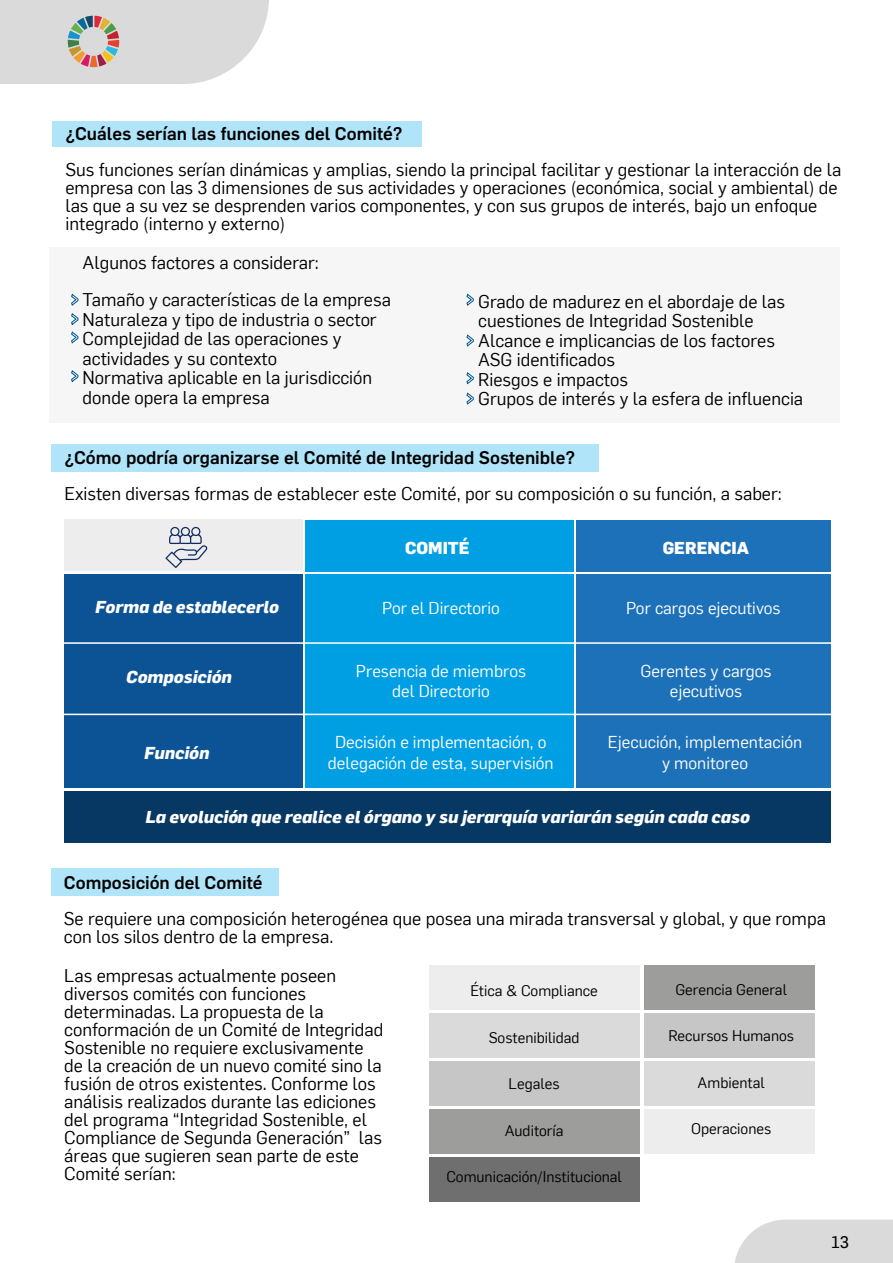
<style>
.page{position:relative;width:893px;height:1263px;background:#fff}
.page>*{position:absolute;margin:0;border:0;box-sizing:border-box;transform-origin:0 0}
.t1{font:18px/18px "Flama";color:#000}
.t2{font:500 18px "Flama";color:#000}
.t3{font:16.8px/20.1px "Flama";color:#fff;text-align:center}
.t4{font:italic 800 16.8px "Flama";color:#fff}
.t5{font:800 16.8px "Flama";color:#fff}
.t6{font:16.5px "Flama Basic";color:#000}
.t7{font:15px "Flama";color:#000}
</style>
<div class="page">
<div style="left:50px;top:247px;width:790px;height:176px;background:#f6f6f6"></div>
<div style="left:429px;top:965px;width:211px;height:45px;background:#ededed"></div>
<div style="left:429px;top:1013px;width:211px;height:45px;background:#dadada"></div>
<div style="left:429px;top:1061px;width:211px;height:45px;background:#c6c6c6"></div>
<div style="left:429px;top:1109px;width:211px;height:45px;background:#9d9d9c"></div>
<div style="left:429px;top:1157px;width:211px;height:45px;background:#706f6f"></div>
<div style="left:644px;top:965px;width:170px;height:45px;background:#9d9d9c"></div>
<div style="left:644px;top:1013px;width:170px;height:45px;background:#c6c6c6"></div>
<div style="left:644px;top:1061px;width:170px;height:45px;background:#dadada"></div>
<div style="left:644px;top:1109px;width:170px;height:45px;background:#ededed"></div>
<div style="left:51px;top:444px;width:547px;height:28px;background:#afe4f9"></div>
<div style="left:51px;top:868px;width:228px;height:28px;background:#afe4f9"></div>
<div style="left:52px;top:121px;width:370px;height:26px;background:#afe4f9"></div>
<svg style="left:734px;top:1219px;width:159px;height:44px;background:#ddd"></svg>
<svg style="left:0;top:0;width:269px;height:84px;background:#d9d7d6"></svg>
<div style="left:65px;top:574px;width:238px;height:214px;background:#0b5394"></div>
<div style="left:65px;top:519px;width:238px;height:52px;background:#ededed"></div>
<div style="left:305px;top:574px;width:269px;height:214px;background:#009fe3"></div>
<div style="left:576px;top:574px;width:254px;height:214px;background:#1d71b8"></div>
<div style="left:65px;top:791px;width:765px;height:52px;background:#073763"></div>
<div style="left:305px;top:519px;width:269px;height:52px;background:#009fe3"></div>
<div style="left:576px;top:519px;width:254px;height:52px;background:#1d71b8"></div>
<hr style="left:58px;top:642px;width:779px;height:2px;background:#fff">
<hr style="left:58px;top:714px;width:779px;height:1px;background:#fff">
<svg style="left:165px;top:527px;width:43px;height:41px"></svg>
<svg style="left:71px;top:294px;width:7px;height:12px"></svg>
<svg style="left:466px;top:294px;width:8px;height:12px"></svg>
<svg style="left:466px;top:372px;width:8px;height:12px"></svg>
<svg style="left:466px;top:393px;width:8px;height:11px"></svg>
<svg style="left:466px;top:334px;width:8px;height:12px"></svg>
<svg style="left:71px;top:313px;width:7px;height:12px"></svg>
<svg style="left:71px;top:331px;width:7px;height:12px"></svg>
<svg style="left:71px;top:370px;width:7px;height:12px"></svg>
<p class="t2" style="left:65px;top:121px;width:339px">¿Cuáles serían las funciones del Comité?</p>
<p class="t1" style="left:65px;top:160px;width:777px">Sus funciones serían dinámicas y amplias, siendo la principal facilitar y gestionar la interacción de la empresa con las 3 dimensiones de sus actividades y operaciones (económica, social y ambiental) de las que a su vez se desprenden varios componentes, y con sus grupos de interés, bajo un enfoque integrado (interno y externo)</p>
<p class="t1" style="left:83px;top:242px;width:310px;line-height:37.5px">Algunos factores a considerar:<br>Tamaño y características de la empresa</p>
<p class="t1" style="left:83px;top:308px;width:296px;line-height:19.5px">Naturaleza y tipo de industria o sector<br>Complejidad de las operaciones y actividades y su contexto<br>Normativa aplicable en la jurisdicción donde opera la empresa</p>
<p class="t1" style="left:478px;top:290px;width:326px;line-height:19.5px">Grado de madurez en el abordaje de las cuestiones de Integridad Sostenible<br>Alcance e implicancias de los factores<br>ASG identificados<br>Riesgos e impactos<br>Grupos de interés y la esfera de influencia</p>
<p class="t2" style="left:64px;top:444px;width:512px">¿Cómo podría organizarse el Comité de Integridad Sostenible?</p>
<p class="t1" style="left:64px;top:483px;width:719px">Existen diversas formas de establecer este Comité, por su composición o su función, a saber:</p>
<p class="t4" style="left:95px;top:595px;width:185px">Forma de establecerlo</p>
<p class="t4" style="left:126px;top:665px;width:107px">Composición</p>
<p class="t4" style="left:144px;top:741px;width:67px">Función</p>
<p class="t5" style="left:405px;top:536px;width:66px">COMITÉ</p>
<p class="t5" style="left:663px;top:536px;width:88px">GERENCIA</p>
<p class="t3" style="left:382px;top:597px;width:119px">Por el Directorio</p>
<p class="t3" style="left:626px;top:597px;width:156px">Por cargos ejecutivos</p>
<p class="t3" style="left:640px;top:659px;width:133px">Gerentes y cargos ejecutivos</p>
<p class="t3" style="left:356px;top:659px;width:172px">Presencia de miembros del Directorio</p>
<p class="t3" style="left:328px;top:731px;width:227px">Decisión e implementación, o delegación de esta, supervisión</p>
<p class="t3" style="left:608px;top:731px;width:196px">Ejecución, implementación y monitoreo</p>
<p class="t4" style="left:145px;top:805px;width:606px">La evolución que realice el órgano y su jerarquía variarán según cada caso</p>
<p class="t2" style="left:64px;top:870px;width:200px">Composición del Comité</p>
<p class="t1" style="left:64px;top:908px;width:763px">Se requiere una composición heterogénea que posea una mirada transversal y global, y que rompa con los silos dentro de la empresa.</p>
<p class="t1" style="left:64px;top:966px;width:321px">Las empresas actualmente poseen diversos comités con funciones determinadas. La propuesta de la conformación de un Comité de Integridad Sostenible no requiere exclusivamente de la creación de un nuevo comité sino la fusión de otros existentes. Conforme los análisis realizados durante las ediciones del programa “Integridad Sostenible, el Compliance de Segunda Generación” las áreas que sugieren sean parte de este Comité serían:</p>
<p class="t7" style="left:470px;top:981px;width:129px">Ética &amp; Compliance</p>
<p class="t7" style="left:489px;top:1027px;width:92px">Sostenibilidad</p>
<p class="t7" style="left:509px;top:1074px;width:53px">Legales</p>
<p class="t7" style="left:505px;top:1120px;width:60px">Auditoría</p>
<p class="t7" style="left:446px;top:1167px;width:177px">Comunicación/Institucional</p>
<p class="t7" style="left:675px;top:979px;width:113px">Gerencia General</p>
<p class="t7" style="left:668px;top:1026px;width:127px">Recursos Humanos</p>
<p class="t7" style="left:698px;top:1072px;width:69px">Ambiental</p>
<p class="t7" style="left:691px;top:1119px;width:82px">Operaciones</p>
<p class="t6" style="left:831px;top:1231px;width:19px">13</p>
</div>
